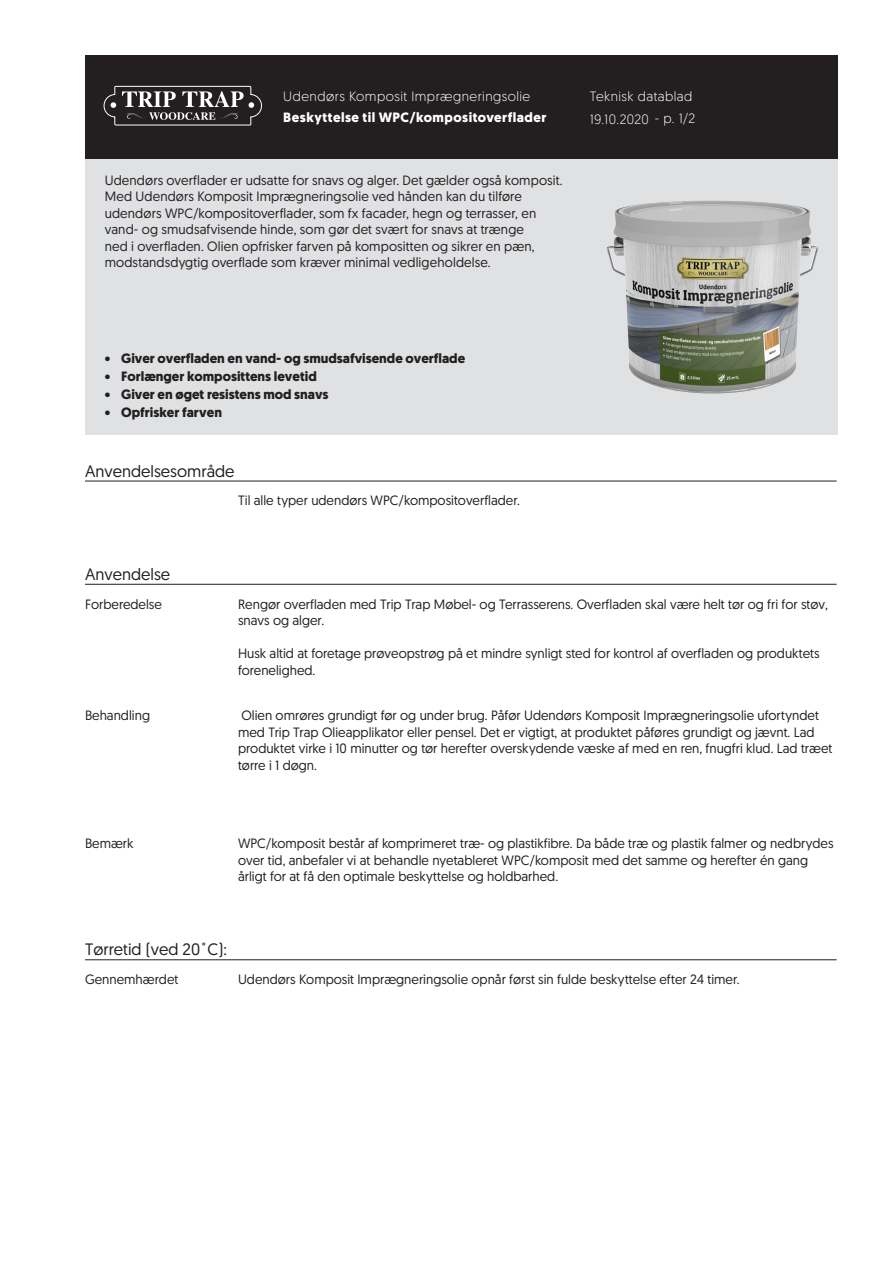
<style>
.page{position:relative;width:893px;height:1263px;background:#fff}
.page>*{position:absolute;margin:0;border:0;box-sizing:border-box;transform-origin:0 0}
.skyBodyHdn{font:16.5px "Geomanist";color:#231f20}
.skyBodyTxt{font:13.5px/16.5px "Geomanist";color:#231f20}
.skyRegularTxtBodytex{font:13.5px/16.5px "Geomanist";letter-spacing:.01em;color:#231f20}
.skyBulletBodytext{font:700 13.5px "Geomanist";color:#231f20}
.skyWhiteHdnBodytext{font:300 13.5px "Geomanist";letter-spacing:.035em;color:#fff}
.skyBodyCap{font:13.5px "Geomanist";color:#231f20}
.skyWhiteBoldHdnBodyt{font:700 13.5px "Geomanist";letter-spacing:.035em;color:#fff}
</style>
<div class="page">
<div style="left:85px;top:159px;width:753px;height:276px;background:#e0e1e3"></div>
<div style="left:85px;top:55px;width:753px;height:104px;background:#231f20"></div>
<hr style="left:85px;top:481px;width:752px;height:1px;background:#231f20">
<hr style="left:85px;top:584px;width:752px;height:1px;background:#231f20">
<hr style="left:85px;top:959px;width:752px;height:1px;background:#231f20">
<svg style="left:104px;top:86px;width:158px;height:40px"></svg>
<img style="left:607px;top:201px;width:211px;height:193px">
<p class="skyWhiteHdnBodytext" style="left:283px;top:87px;width:248px">Udendørs Komposit Imprægneringsolie</p>
<p class="skyWhiteBoldHdnBodyt" style="left:283px;top:108px;width:265px">Beskyttelse til WPC/kompositoverflader</p>
<p class="skyRegularTxtBodytex" style="left:105px;top:171px;width:459px">Udendørs overflader er udsatte for snavs og alger. Det gælder også komposit.<br>Med Udendørs Komposit Imprægneringsolie ved hånden kan du tilføre udendørs WPC/kompositoverflader, som fx facader, hegn og terrasser, en vand- og smudsafvisende hinde, som gør det svært for snavs at trænge<br>ned i overfladen. Olien opfrisker farven på kompositten og sikrer en pæn, modstandsdygtig overflade som kræver minimal vedligeholdelse.</p>
<p class="skyWhiteHdnBodytext" style="left:590px;top:87px;width:104px">Teknisk datablad</p>
<p class="skyWhiteHdnBodytext" style="left:590px;top:110px;width:107px">19.10.2020 - p. 1/2</p>
<p class="skyBulletBodytext" style="left:105px;top:350px;width:362px">• Giver overfladen en vand- og smudsafvisende overflade</p>
<p class="skyBulletBodytext" style="left:105px;top:368px;width:214px">• Forlænger komposittens levetid</p>
<p class="skyBulletBodytext" style="left:105px;top:386px;width:225px">• Giver en øget resistens mod snavs</p>
<p class="skyBulletBodytext" style="left:105px;top:404px;width:119px">• Opfrisker farven</p>
<p class="skyBodyHdn" style="left:85px;top:460px;width:151px">Anvendelsesområde</p>
<p class="skyBodyTxt" style="left:238px;top:492px;width:284px">Til alle typer udendørs WPC/kompositoverflader.</p>
<p class="skyBodyHdn" style="left:85px;top:563px;width:87px">Anvendelse</p>
<p class="skyBodyCap" style="left:85px;top:595px;width:78px">Forberedelse</p>
<p class="skyBodyTxt" style="left:238px;top:595px;width:591px">Rengør overfladen med Trip Trap Møbel- og Terrasserens. Overfladen skal være helt tør og fri for støv, snavs og alger.</p>
<p class="skyBodyTxt" style="left:238px;top:645px;width:583px">Husk altid at foretage prøveopstrøg på et mindre synligt sted for kontrol af overfladen og produktets forenelighed.</p>
<p class="skyBodyCap" style="left:85px;top:707px;width:66px">Behandling</p>
<p class="skyBodyTxt" style="left:238px;top:707px;width:596px">Olien omrøres grundigt før og under brug. Påfør Udendørs Komposit Imprægneringsolie ufortyndet med Trip Trap Olieapplikator eller pensel. Det er vigtigt, at produktet påføres grundigt og jævnt. Lad produktet virke i 10 minutter og tør herefter overskydende væske af med en ren, fnugfri klud. Lad træet tørre i 1 døgn.</p>
<p class="skyBodyCap" style="left:85px;top:834px;width:50px">Bemærk</p>
<p class="skyBodyTxt" style="left:238px;top:835px;width:597px">WPC/komposit består af komprimeret træ- og plastikfibre. Da både træ og plastik falmer og nedbrydes over tid, anbefaler vi at behandle nyetableret WPC/komposit med det samme og herefter én gang årligt for at få den optimale beskyttelse og holdbarhed.</p>
<p class="skyBodyHdn" style="left:85px;top:939px;width:143px">Tørretid (ved 20˚C):</p>
<p class="skyBodyCap" style="left:85px;top:971px;width:95px">Gennemhærdet</p>
<p class="skyBodyTxt" style="left:238px;top:971px;width:503px">Udendørs Komposit Imprægneringsolie opnår først sin fulde beskyttelse efter 24 timer.</p>
</div>
